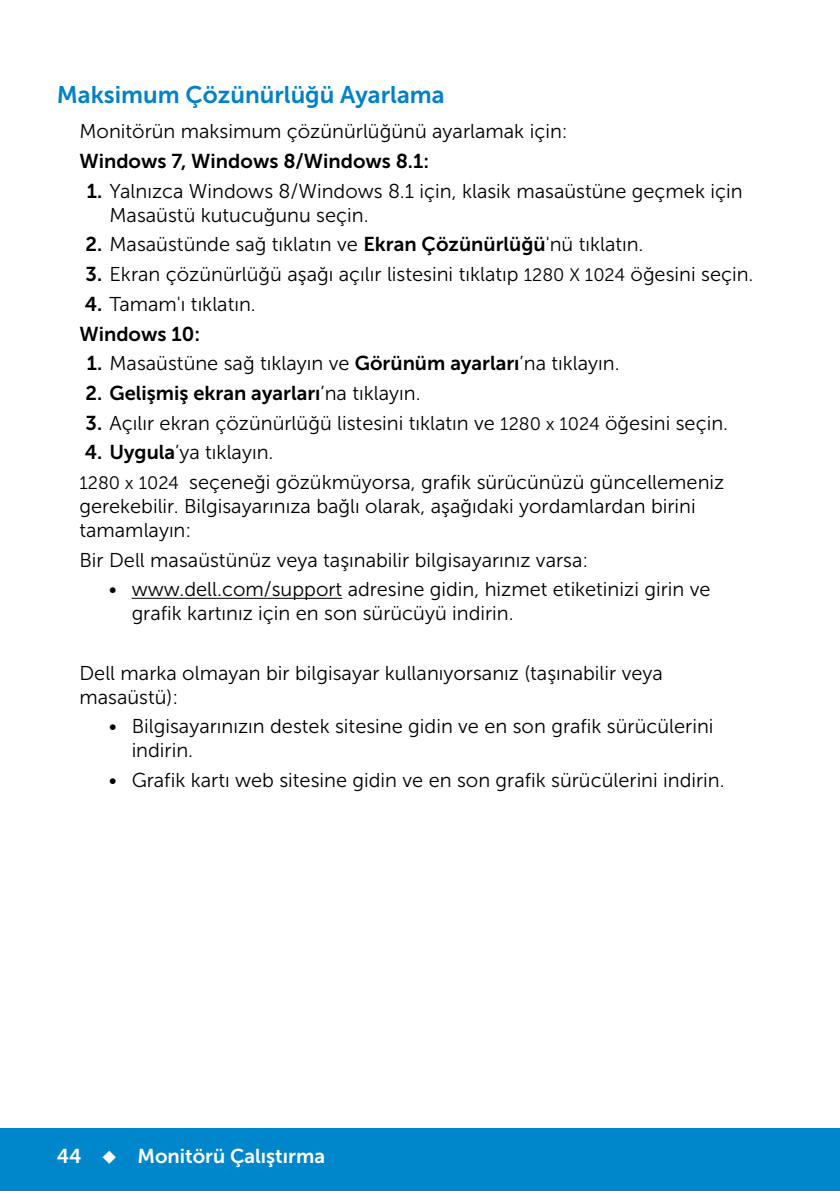
<style>
.page{position:relative;width:840px;height:1191px;background:#fff}
.page>*{position:absolute;margin:0;border:0;box-sizing:border-box;transform-origin:0 0}
.Head2{font:24px "Museo Sans For Dell 700";color:#0081c6}
.Paragraph{font:20px/24px "Museo Sans For Dell 300";color:#000}
.Paragraph-2{font:20px "Museo Sans For Dell 700";color:#000}
.t1{font:20px "Museo Sans For Dell 700";color:#fff}
.s1{font-family:"Museo Sans For Dell 700"}
.s2{font-size:18px}
.s3{font-family:"Museo Sans For Dell 300"}
</style>
<div class="page">
<div style="left:0;top:1128px;width:839px;height:63px;background:#0087cb"></div>
<hr style="left:132px;top:598px;width:210px;height:1px;background:#000">
<p class="Head2" style="left:57px;top:81px;width:389px">Maksimum Çözünürlüğü Ayarlama</p>
<p class="Paragraph" style="left:79px;top:120px;width:489px">Monitörün maksimum çözünürlüğünü ayarlamak için:</p>
<p class="Paragraph-2" style="left:79px;top:150px;width:351px">Windows 7, Windows 8/Windows 8.1:</p>
<p class="Paragraph" style="left:109px;top:179px;width:634px;text-indent:-23px"><span class="s1">1.</span> Yalnızca Windows 8/Windows 8.1 için, klasik masaüstüne geçmek için<br>Masaüstü kutucuğunu seçin.</p>
<p class="Paragraph" style="left:85px;top:233px;width:559px"><span class="s1">2.</span> Masaüstünde sağ tıklatın ve <span class="s1">Ekran Çözünürlüğü</span>'nü tıklatın.</p>
<p class="Paragraph" style="left:86px;top:262px;width:669px"><span class="s1">3.</span> Ekran çözünürlüğü aşağı açılır listesini tıklatıp <span class="s2">1280 X 1024</span> öğesini seçin.</p>
<p class="Paragraph" style="left:85px;top:292px;width:172px"><span class="s1">4.</span> Tamam'ı tıklatın.</p>
<p class="Paragraph-2" style="left:79px;top:322px;width:122px">Windows 10:</p>
<p class="Paragraph" style="left:87px;top:351px;width:534px"><span class="s1">1.</span> Masaüstüne sağ tıklayın ve <span class="s1">Görünüm ayarları</span>’na tıklayın.</p>
<p class="Paragraph-2" style="left:85px;top:382px;width:336px">2. Gelişmiş ekran ayarları<span class="s3">’na tıklayın.</span></p>
<p class="Paragraph" style="left:86px;top:411px;width:643px"><span class="s1">3.</span> Açılır ekran çözünürlüğü listesini tıklatın ve <span class="s2">1280 x 1024</span> öğesini seçin.</p>
<p class="Paragraph" style="left:85px;top:440px;width:190px"><span class="s1">4. Uygula</span>’ya tıklayın.</p>
<p class="Paragraph" style="left:79px;top:470px;width:646px"><span class="s2">1280 x 1024</span> seçeneği gözükmüyorsa, grafik sürücünüzü güncellemeniz gerekebilir. Bilgisayarınıza bağlı olarak, aşağıdaki yordamlardan birini tamamlayın:</p>
<p class="Paragraph" style="left:79px;top:548px;width:510px">Bir Dell masaüstünüz veya taşınabilir bilgisayarınız varsa:</p>
<p class="Paragraph" style="left:132px;top:577px;width:580px;text-indent:-23px">• www.dell.com/support adresine gidin, hizmet etiketinizi girin ve grafik kartınız için en son sürücüyü indirin.</p>
<p class="Paragraph" style="left:79px;top:661px;width:584px">Dell marka olmayan bir bilgisayar kullanıyorsanız (taşınabilir veya masaüstü):</p>
<p class="Paragraph" style="left:132px;top:714px;width:583px;text-indent:-23px">• Bilgisayarınızın destek sitesine gidin ve en son grafik sürücülerini indirin.</p>
<p class="Paragraph" style="left:109px;top:768px;width:617px">• Grafik kartı web sitesine gidin ve en son grafik sürücülerini indirin.</p>
<p class="t1" style="left:57px;top:1144px;width:269px">44 ◆ Monitörü Çalıştırma</p>
</div>
